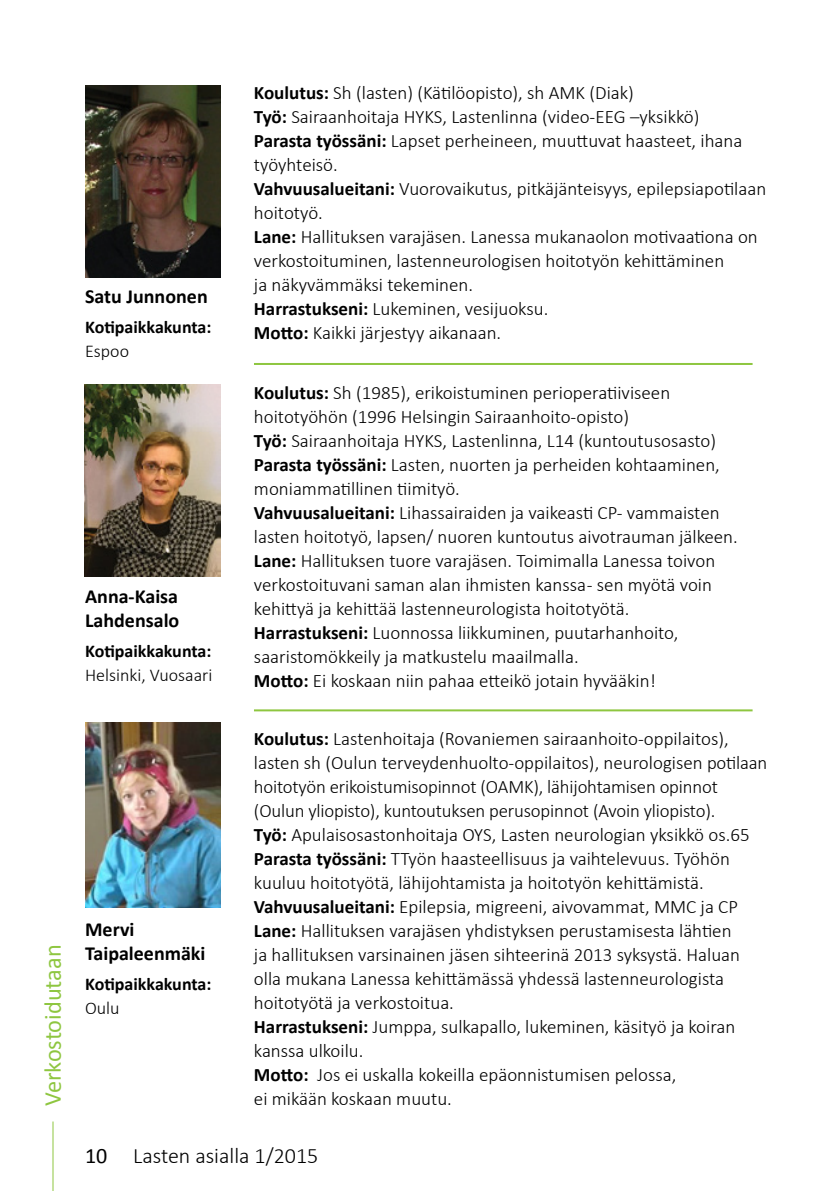
<style>
.page{position:relative;width:840px;height:1191px;background:#fff}
.page>*{position:absolute;margin:0;border:0;box-sizing:border-box;transform-origin:0 0}
.t1{font:24.4px "Calibri";color:#8ec640}
.t2{font:300 22px "Calibri";color:#000}
.t3{font:700 20px/24px "Calibri";color:#000}
.t4{font:300 19px/24px "Calibri";color:#000}
.t5{font:700 18px "Calibri";color:#000}
.t6{font:300 18px "Calibri";color:#000}
.s1{font-weight:700}
.s2{font-weight:400}
</style>
<div class="page">
<img style="left:85px;top:85px;width:135px;height:192px">
<img style="left:84px;top:384px;width:136px;height:193px">
<img style="left:85px;top:722px;width:136px;height:186px">
<hr style="left:254px;top:363px;width:498px;height:2px;background:#8ec640">
<hr style="left:254px;top:709px;width:498px;height:2px;background:#8ec640">
<hr style="left:52px;top:1121px;width:1px;height:70px;background:#8ec640">
<p class="t1" style="left:37px;top:1106px;width:163px;rotate:-90deg">Verkostoidutaan</p>
<p class="t3" style="left:85px;top:284px;width:124px">Satu Junnonen</p>
<p class="t5" style="left:85px;top:315px;width:128px">Kotipaikkakunta:</p>
<p class="t6" style="left:85px;top:339px;width:45px">Espoo</p>
<p class="t3" style="left:85px;top:585px;width:96px">Anna-Kaisa<br>Lahdensalo</p>
<p class="t5" style="left:85px;top:639px;width:128px">Kotipaikkakunta:</p>
<p class="t6" style="left:85px;top:664px;width:129px">Helsinki, Vuosaari</p>
<p class="t3" style="left:85px;top:917px;width:122px">Mervi<br>Taipaleenmäki</p>
<p class="t5" style="left:85px;top:972px;width:128px">Kotipaikkakunta:</p>
<p class="t6" style="left:85px;top:996px;width:36px">Oulu</p>
<p class="t4" style="left:254px;top:81px;width:513px"><span class="s1">Koulutus:</span> Sh (lasten) (Kätilöopisto), sh AMK (Diak)<br><span class="s1">Työ:</span> Sairaanhoitaja HYKS, Lastenlinna (video-EEG –yksikkö)<br><span class="s1">Parasta työssäni:</span> Lapset perheineen, muuttuvat haasteet, ihana työyhteisö.<br><span class="s1">Vahvuusalueitani:</span> Vuorovaikutus, pitkäjänteisyys, epilepsiapotilaan hoitotyö.<br><span class="s1">Lane:</span> Hallituksen varajäsen. Lanessa mukanaolon motivaationa on verkostoituminen, lastenneurologisen hoitotyön kehittäminen<br>ja näkyvämmäksi tekeminen.<br><span class="s1">Harrastukseni:</span> Lukeminen, vesijuoksu.<br><span class="s1">Motto:</span> Kaikki järjestyy aikanaan.</p>
<p class="t4" style="left:254px;top:380px;width:485px"><span class="s1">Koulutus:</span> Sh (1985), erikoistuminen perioperatiiviseen hoitotyöhön (1996 Helsingin Sairaanhoito-opisto)<br><span class="s1">Työ:</span> Sairaanhoitaja HYKS, Lastenlinna, L14 (kuntoutusosasto)<br><span class="s1">Parasta työssäni:</span> Lasten, nuorten ja perheiden kohtaaminen, moniammatillinen tiimityö.<br><span class="s1">Vahvuusalueitani:</span> Lihassairaiden ja vaikeasti CP- vammaisten lasten hoitotyö, lapsen/ nuoren kuntoutus aivotrauman jälkeen.<br><span class="s1">Lane:</span> Hallituksen tuore varajäsen. Toimimalla Lanessa toivon verkostoituvani saman alan ihmisten kanssa - sen myötä voin kehittyä ja kehittää lastenneurologista hoitotyötä.<br><span class="s1">Harrastukseni:</span> Luonnossa liikkuminen, puutarhanhoito, saaristomökkeily ja matkustelu maailmalla.<br><span class="s1">Motto:</span> Ei koskaan niin pahaa etteikö jotain hyvääkin!</p>
<p class="t4" style="left:254px;top:726px;width:514px"><span class="s1">Koulutus:</span> Lastenhoitaja (Rovaniemen sairaanhoito-oppilaitos), lasten sh (Oulun terveydenhuolto-oppilaitos), neurologisen potilaan hoitotyön erikoistumisopinnot (OAMK), lähijohtamisen opinnot (Oulun yliopisto), kuntoutuksen perusopinnot (Avoin yliopisto).<br><span class="s1">Työ:</span> Apulaisosastonhoitaja OYS, Lasten neurologian yksikkö os.65<br><span class="s1">Parasta työssäni:</span> TTyön haasteellisuus ja vaihtelevuus. Työhön kuuluu hoitotyötä, lähijohtamista ja hoitotyön kehittämistä.<br><span class="s1">Vahvuusalueitani:</span> Epilepsia, migreeni, aivovammat, MMC ja CP <span class="s1">Lane:</span> Hallituksen varajäsen yhdistyksen perustamisesta lähtien<br>ja hallituksen varsinainen jäsen sihteerinä 2013 syksystä. Haluan olla mukana Lanessa kehittämässä yhdessä lastenneurologista hoitotyötä ja verkostoitua.<br><span class="s1">Harrastukseni:</span> Jumppa, sulkapallo, lukeminen, käsityö ja koiran kanssa ulkoilu.<br><span class="s1">Motto:</span> Jos ei uskalla kokeilla epäonnistumisen pelossa,<br>ei mikään koskaan muutu.</p>
<p class="t2" style="left:85px;top:1141px;width:235px"><span class="s2">10</span> Lasten asialla 1/2015</p>
</div>
